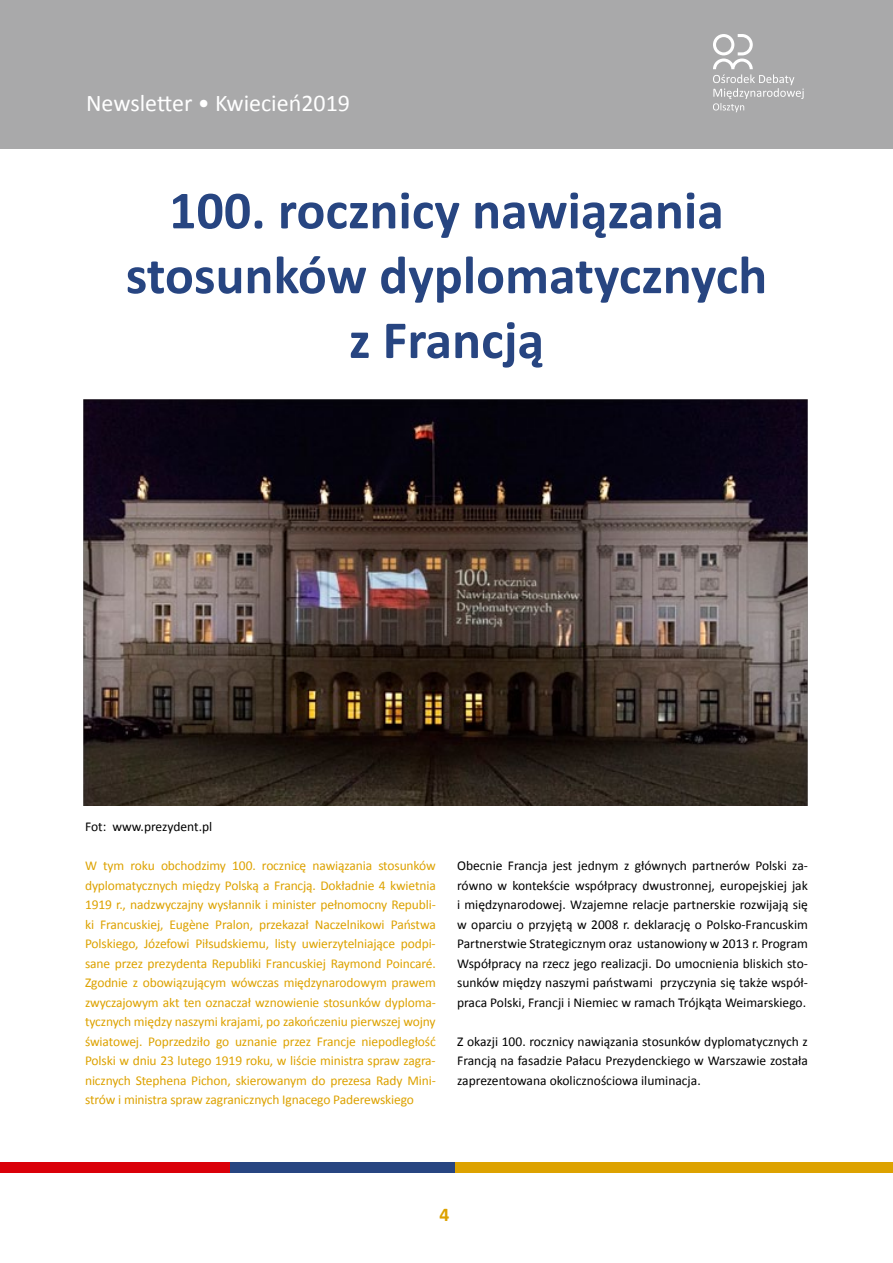
<style>
.page{position:relative;width:893px;height:1263px;background:#fff}
.page>*{position:absolute;margin:0;border:0;box-sizing:border-box;transform-origin:0 0}
.t1{font:700 54px/64.8px "Calibri";color:#274581;text-align:center}
.t2{font:24px "Calibri";color:#fff}
.t3{font:700 19.5px "Calibri";color:#dda200}
.t4{font:13.5px/19.5px "Calibri";letter-spacing:-.01em;color:#dda200;text-align:justify}
.t5{font:13.5px/19.5px "Calibri";color:#000;text-align:justify}
</style>
<div class="page">
<div style="left:0;top:0;width:893px;height:149px;background:#a9a9aa"></div>
<svg style="left:713px;top:34px;width:91px;height:78px"></svg>
<div style="left:455px;top:1162px;width:438px;height:10px;background:#dda200"></div>
<div style="left:230px;top:1162px;width:225px;height:10px;background:#274581"></div>
<div style="left:0;top:1162px;width:230px;height:10px;background:#da0009"></div>
<img style="left:83px;top:399px;width:725px;height:406px">
<h2 class="t2" style="left:86px;top:88px;width:265px">Newsletter • Kwiecień2019</h2>
<h1 class="t1" style="left:126px;top:175px;width:643px">100. rocznicy nawiązania stosunków dyplomatycznych z Francją</h1>
<p class="t5" style="left:85px;top:816px;width:129px">Fot: www.prezydent.pl</p>
<p class="t4" style="left:85px;top:855px;width:352px">W tym roku obchodzimy 100. rocznicę nawiązania stosunków dyplomatycznych między Polską a Francją. Dokładnie 4 kwietnia 1919 r., nadzwyczajny wysłannik i minister pełnomocny Republi&shy;ki Francuskiej, Eugène Pralon, przekazał Naczelnikowi Państwa Polskiego, Józefowi Piłsudskiemu, listy uwierzytelniające podpi&shy;sane przez prezydenta Republiki Francuskiej Raymond Poincaré.<br>Zgodnie z obowiązującym wówczas międzynarodowym prawem zwyczajowym akt ten oznaczał wznowienie stosunków dyploma&shy;tycznych między naszymi krajami, po zakończeniu pierwszej wojny światowej. Poprzedziło go uznanie przez Francje niepodległość Polski w dniu 23 lutego 1919 roku, w liście ministra spraw zagra&shy;nicznych Stephena Pichon, skierowanym do prezesa Rady M ini&shy;strów i ministra spraw zagranicznych Ignacego Paderewskiego</p>
<p class="t5" style="left:457px;top:855px;width:352px">Obecnie Francja jest jednym z głównych partnerów Polski za&shy;równo w kontekście współpracy dwustronnej, europejskiej jak i międzynarodowej. Wzajemne relacje partnerskie rozwijają się w oparciu o przyjętą w 2008 r. deklarację o Polsko-Francuskim Partnerstwie Strategicznym oraz ustanowiony w 2013 r. Program Współpracy na rzecz jego realizacji. Do umocnienia bliskich sto&shy;sunków między naszymi państwami przyczynia się także współ&shy;praca Polski, Francji i Niemiec w ramach Trójkąta Weimarskiego.</p>
<p class="t5" style="left:457px;top:1031px;width:352px">Z okazji 100. rocznicy nawiązania stosunków dyplomatycznych z Francją na fasadzie Pałacu Prezydenckiego w Warszawie została zaprezentowana okolicznościowa iluminacja.</p>
<h3 class="t3" style="left:439px;top:1203px;width:11px">4</h3>
</div>
